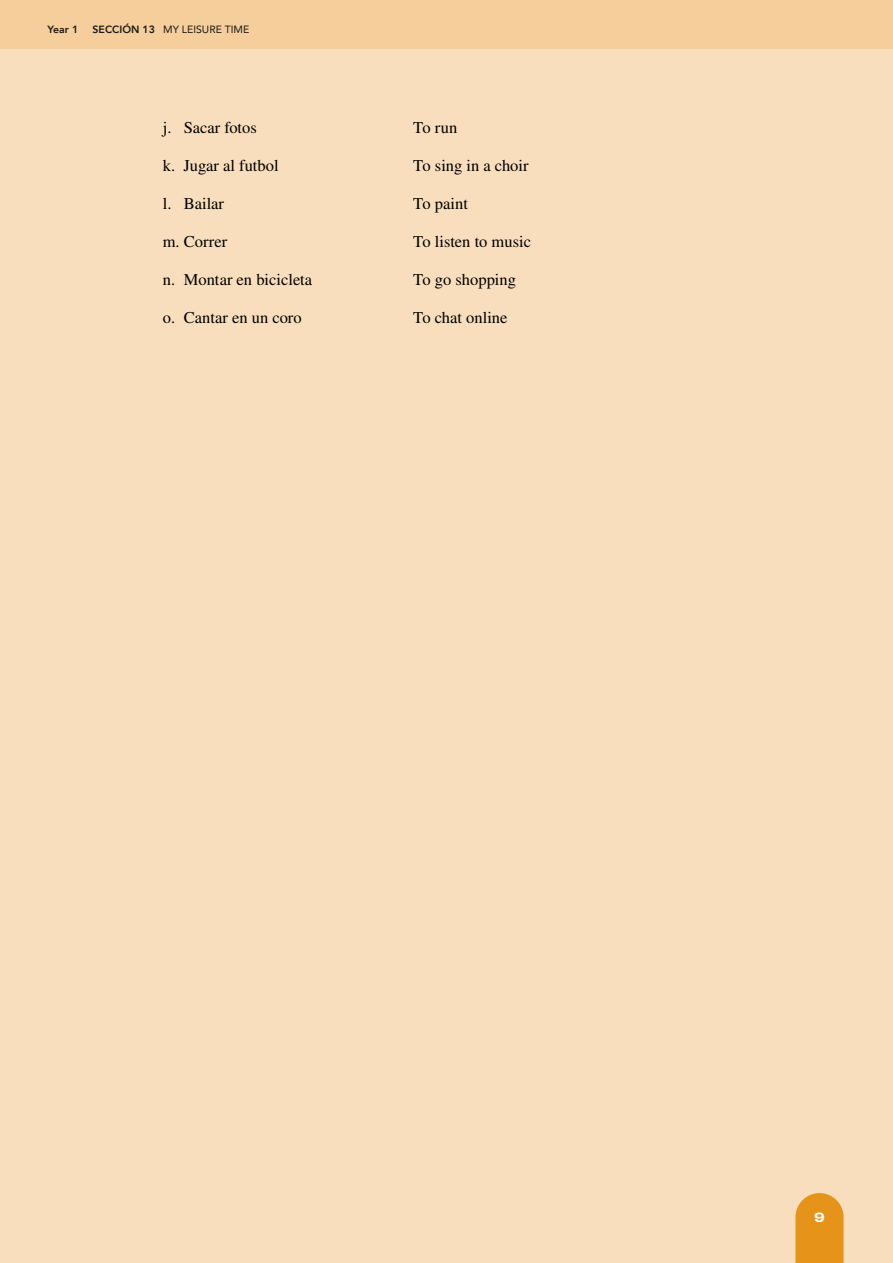
<style>
.page{position:relative;width:893px;height:1263px;background:#f8debc}
.page>*{position:absolute;margin:0;border:0;box-sizing:border-box;transform-origin:0 0}
.t1{font:16.5px "STIX General";color:#000}
.t2{font:800 13.5px "Archivo Expanded";color:#fff}
.t3{font:10.5px "Avenir";color:#1a1a1a}
.t4{font:800 10.5px "Avenir";color:#1a1a1a}
.s1{font-weight:800}
</style>
<div class="page">
<svg style="left:795px;top:1193px;width:49px;height:70px;background:#e79a27"></svg>
<div style="left:0;top:0;width:893px;height:49px;background:#f5ce9b"></div>
<p class="t4" style="left:48px;top:21px;width:32px">Year 1</p>
<p class="t3" style="left:93px;top:21px;width:158px"><span class="s1">SECCIÓN 13</span> MY LEISURE TIME</p>
<p class="t1" style="left:163px;top:116px;width:96px">j. Sacar fotos</p>
<p class="t1" style="left:413px;top:116px;width:46px">To run</p>
<p class="t1" style="left:163px;top:154px;width:117px">k. Jugar al futbol</p>
<p class="t1" style="left:413px;top:154px;width:117px">To sing in a choir</p>
<p class="t1" style="left:163px;top:192px;width:63px">l. Bailar</p>
<p class="t1" style="left:413px;top:192px;width:56px">To paint</p>
<p class="t1" style="left:163px;top:230px;width:66px">m. Correr</p>
<p class="t1" style="left:413px;top:230px;width:120px">To listen to music</p>
<p class="t1" style="left:163px;top:268px;width:151px">n. Montar en bicicleta</p>
<p class="t1" style="left:413px;top:268px;width:105px">To go shopping</p>
<p class="t1" style="left:163px;top:306px;width:140px">o. Cantar en un coro</p>
<p class="t1" style="left:413px;top:306px;width:96px">To chat online</p>
<p class="t2" style="left:814px;top:1207px;width:12px">9</p>
</div>
